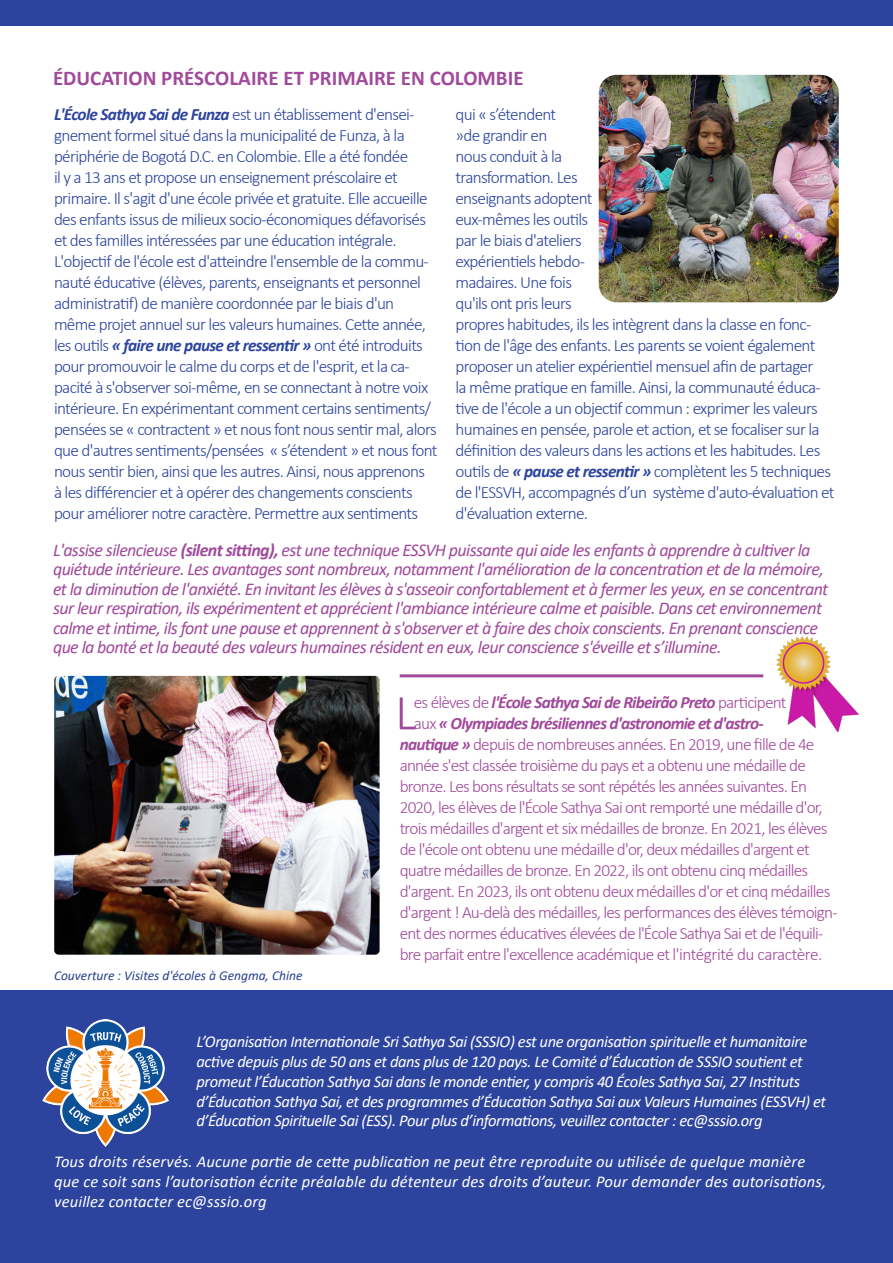
<style>
.page{position:relative;width:893px;height:1263px;background:#fff}
.page>*{position:absolute;margin:0;border:0;box-sizing:border-box;transform-origin:0 0}
.t1{font:300 50.4px "Calibri";color:#a1499b}
.t2{font:700 21px "Calibri";color:#a1499b}
.t3{font:italic 18px/19.5px "Calibri";letter-spacing:-.035em;color:#a1499b}
.t4{font:300 17.25px/21px "Calibri";letter-spacing:-.04em;color:#2c449e}
.t5{font:300 17.25px "Calibri";letter-spacing:-.045em;color:#a1499b}
.t6{font:italic 700 17.25px "Calibri";letter-spacing:-.045em;color:#a1499b}
.t7{font:italic 16.5px/19.8px "Calibri";letter-spacing:-.025em;color:#fff}
.t8{font:italic 16.5px/19.8px "Calibri";letter-spacing:.01em;color:#fff}
.t9{font:italic 13.5px "Calibri";color:#253f8e}
.s1{font-weight:700;font-style:italic}
.s2{font-weight:700}
.s3{font-weight:300;font-style:normal}
</style>
<div class="page">
<div style="left:0;top:991px;width:893px;height:272px;background:#2c449e"></div>
<img style="left:43px;top:1019px;width:126px;height:127px">
<div style="left:0;top:0;width:893px;height:26px;background:#2c449e"></div>
<hr style="left:400px;top:674px;width:363px;height:3px;background:#a1499b">
<img style="left:54px;top:676px;width:326px;height:279px">
<img style="left:599px;top:75px;width:240px;height:227px">
<img style="left:777px;top:636px;width:81px;height:95px">
<p class="t2" style="left:53px;top:63px;width:472px">ÉDUCATION PRÉSCOLAIRE ET PRIMAIRE EN COLOMBIE</p>
<p class="t4" style="left:54px;top:104px;width:385px"><span class="s1">L'École Sathya Sai de Funza</span> est un établissement d'ensei&shy;gnement formel situé dans la municipalité de Funza, à la périphérie de Bogotá D.C. en Colombie. Elle a été fondée<br>il y a 13 ans et propose un enseignement préscolaire et primaire. Il s'agit d'une école privée et gratuite. Elle accueille des enfants issus de milieux socio-économiques défavorisés et des familles intéressées par une éducation intégrale.<br>L'objectif de l'école est d'atteindre l'ensemble de la commu&shy;nauté éducative (élèves, parents, enseignants et personnel administratif) de manière coordonnée par le biais d'un même projet annuel sur les valeurs humaines. Cette année, les outils <span class="s1">« faire une pause et ressentir »</span> ont été introduits pour promouvoir le calme du corps et de l'esprit, et la ca&shy;pacité à s'observer soi-même, en se connectant à notre voix intérieure. En expérimentant comment certains sentiments/ pensées se « contractent » et nous font nous sentir mal, alors que d'autres sentiments/pensées « s’étendent » et nous font nous sentir bien, ainsi que les autres. Ainsi, nous apprenons à les différencier et à opérer des changements conscients pour améliorer notre caractère. Permettre aux sentiments</p>
<p class="t4" style="left:455px;top:104px;width:381px">qui « s’étendent<br>»de grandir en<br>nous conduit à la<br>transformation. Les<br>enseignants adoptent<br>eux-mêmes les outils<br>par le biais d'ateliers<br>expérientiels hebdo-<br>madaires. Une fois<br>qu'ils ont pris leurs<br>propres habitudes, ils les intègrent dans la classe en fonc&shy;tion de l'âge des enfants. Les parents se voient également proposer un atelier expérientiel mensuel afin de partager<br>la même pratique en famille. Ainsi, la communauté éduca&shy;tive de l'école a un objectif commun : exprimer les valeurs humaines en pensée, parole et action, et se focaliser sur la définition des valeurs dans les actions et les habitudes. Les outils de <span class="s1">« pause et ressentir »</span> complètent les 5 techniques de l'ESSVH, accompagnés d’un système d'auto-évaluation et d'évaluation externe.</p>
<p class="t3" style="left:53px;top:539px;width:777px">L'assise silencieuse <span class="s2">(silent sitting),</span> est une technique ESSVH puissante qui aide les enfants à apprendre à cultiver la quiétude intérieure. Les avantages sont nombreux, notamment l'amélioration de la concentration et de la mémoire, et la diminution de l'anxiété. En invitant les élèves à s'asseoir confortablement et à fermer les yeux, en se concentrant sur leur respiration, ils expérimentent et apprécient l'ambiance intérieure calme et paisible. Dans cet environnement calme et intime, ils font une pause et apprennent à s'observer et à faire des choix conscients. En prenant conscience que la bonté et la beauté des valeurs humaines résident en eux, leur conscience s'éveille et s’illumine.</p>
<p class="t9" style="left:54px;top:966px;width:250px">Couverture : Visites d'écoles à Gengma, Chine</p>
<p class="t1" style="left:395px;top:681px;width:23px">L</p>
<p class="t6" style="left:414px;top:690px;width:374px"><span class="s3">es élèves de</span> l'École Sathya Sai de Ribeirão Preto <span class="s3">participent</span></p>
<p class="t6" style="left:414px;top:711px;width:351px"><span class="s3">aux</span> « Olympiades brésiliennes d'astronomie et d'astro-</p>
<p class="t5" style="left:400px;top:734px;width:416px"><span class="s1">nautique »</span> depuis de nombreuses années. En 2019, une fille de 4e</p>
<p class="t5" style="left:400px;top:755px;width:408px">année s'est classée troisième du pays et a obtenu une médaille de</p>
<p class="t5" style="left:400px;top:776px;width:409px">bronze. Les bons résultats se sont répétés les années suivantes. En</p>
<p class="t5" style="left:400px;top:797px;width:424px">2020, les élèves de l'École Sathya Sai ont remporté une médaille d'or,</p>
<p class="t5" style="left:400px;top:818px;width:429px">trois médailles d'argent et six médailles de bronze. En 2021, les élèves</p>
<p class="t5" style="left:400px;top:839px;width:411px">de l'école ont obtenu une médaille d'or, deux médailles d'argent et</p>
<p class="t5" style="left:400px;top:860px;width:410px">quatre médailles de bronze. En 2022, ils ont obtenu cinq médailles</p>
<p class="t5" style="left:400px;top:881px;width:432px">d'argent. En 2023, ils ont obtenu deux médailles d'or et cinq médailles</p>
<p class="t5" style="left:400px;top:902px;width:439px">d'argent ! Au-delà des médailles, les performances des élèves témoign-</p>
<p class="t5" style="left:400px;top:923px;width:425px">ent des normes éducatives élevées de l'École Sathya Sai et de l'équili-</p>
<p class="t5" style="left:400px;top:944px;width:424px">bre parfait entre l'excellence académique et l'intégrité du caractère.</p>
<p class="t7" style="left:196px;top:1031px;width:631px">L’Organisation Internationale Sri Sathya Sai (SSSIO) est une organisation spirituelle et humanitaire active depuis plus de 50 ans et dans plus de 120 pays. Le Comité d’Éducation de SSSIO soutient et promeut l’Éducation Sathya Sai dans le monde entier, y compris 40 Écoles Sathya Sai, 27 Instituts d’Éducation Sathya Sai, et des programmes d’Éducation Sathya Sai aux Valeurs Humaines (ESSVH) et d’Éducation Spirituelle Sai (ESS). Pour plus d’informations, veuillez contacter : ec@sssio.org</p>
<p class="t8" style="left:54px;top:1151px;width:773px">Tous droits réservés. Aucune partie de cette publication ne peut être reproduite ou utilisée de quelque manière que ce soit sans l’autorisation écrite préalable du détenteur des droits d’auteur. Pour demander des autorisations, veuillez contacter ec@sssio.org</p>
</div>
